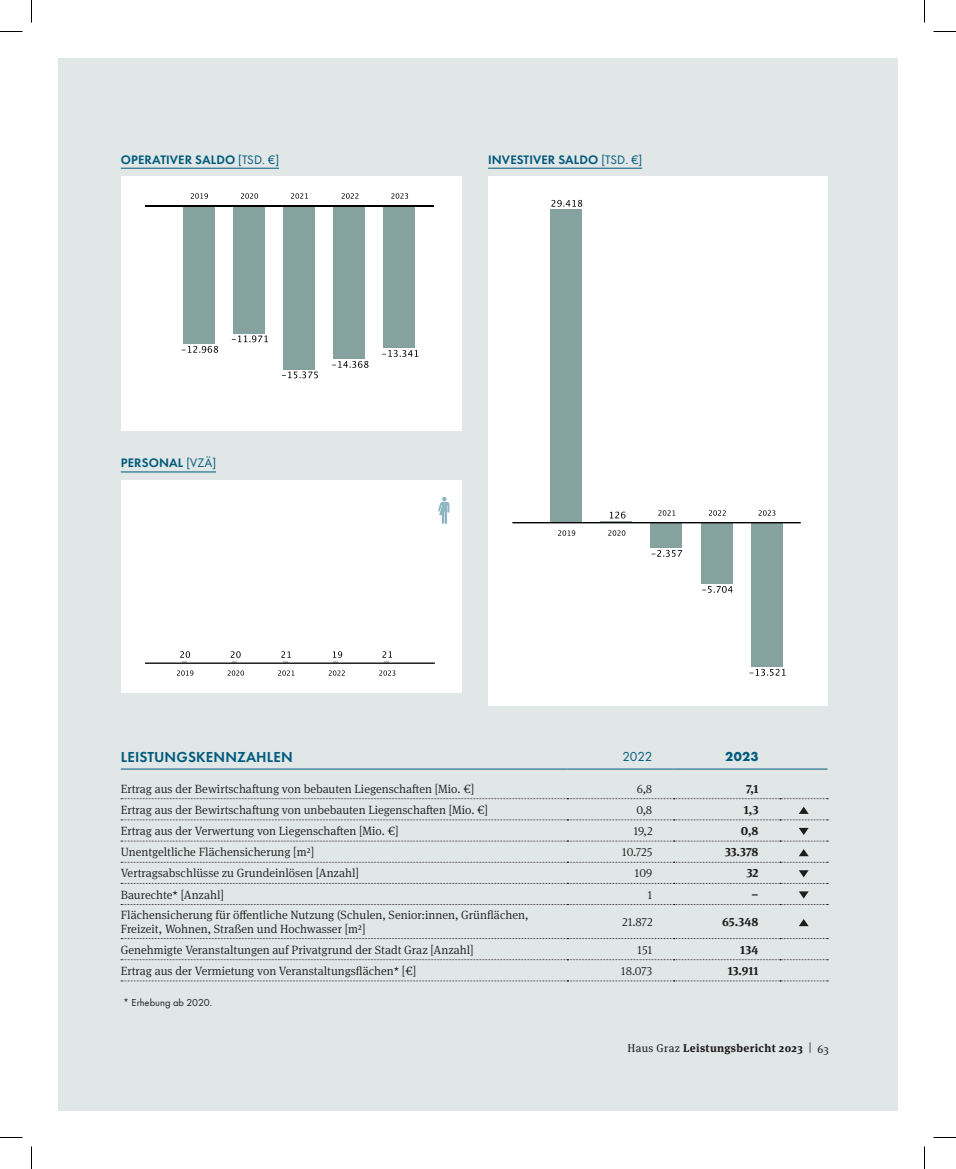
<style>
.page{position:relative;width:956px;height:1169px;background:#fff}
.page>*{position:absolute;margin:0;border:0;box-sizing:border-box;transform-origin:0 0}
.t1{font:600 15px "Futura PT";letter-spacing:.01em;color:#005a7c}
.t2{font:13.5px "Futura PT";color:#005a7c}
.t3{font:700 13.5px "Futura PT";color:#005a7c}
.t4{font:600 12.75px "Futura PT";letter-spacing:.01em;color:#005a7c}
.t5{font:300 12px/14.4px "Meta Serif Pro";color:#1d1d1b}
.t6{font:700 12px "Meta Serif Pro";color:#1d1d1b}
.t7{font:700 11.25px "Meta Serif Pro";letter-spacing:.03em;color:#1d1d1b}
.t8{font:10.5px "Futura PT";color:#1d1d1b}
.s1{font-weight:400}
</style>
<div class="page">
<div style="left:58px;top:58px;width:839px;height:1052px;background:#e1e7e7"></div>
<svg style="left:121px;top:798px;width:707px;height:1px"></svg>
<svg style="left:121px;top:862px;width:707px;height:1px"></svg>
<svg style="left:121px;top:883px;width:707px;height:1px"></svg>
<svg style="left:121px;top:904px;width:707px;height:1px"></svg>
<svg style="left:121px;top:938px;width:707px;height:1px"></svg>
<svg style="left:121px;top:959px;width:707px;height:1px"></svg>
<svg style="left:121px;top:980px;width:707px;height:1px"></svg>
<hr style="left:121px;top:768px;width:446px;height:1px;background:#005a7c">
<hr style="left:567px;top:768px;width:107px;height:1px;background:#005a7c">
<hr style="left:674px;top:768px;width:106px;height:1px;background:#005a7c">
<hr style="left:780px;top:768px;width:47px;height:1px;background:#005a7c">
<svg style="left:121px;top:806px;width:707px;height:14px"></svg>
<svg style="left:121px;top:828px;width:707px;height:13px"></svg>
<svg style="left:799px;top:849px;width:10px;height:7px"></svg>
<svg style="left:799px;top:870px;width:10px;height:7px"></svg>
<svg style="left:799px;top:891px;width:10px;height:7px"></svg>
<svg style="left:799px;top:919px;width:10px;height:7px"></svg>
<hr style="left:121px;top:168px;width:158px;height:1px;background:#005a7c">
<div style="left:121px;top:176px;width:340px;height:255px;background:#fff"></div>
<div style="left:183px;top:206px;width:32px;height:138px;background:#85a29e"></div>
<svg style="left:182px;top:346px;width:36px;height:7px"></svg>
<svg style="left:191px;top:193px;width:17px;height:6px"></svg>
<div style="left:233px;top:206px;width:32px;height:127px;background:#85a29e"></div>
<svg style="left:232px;top:335px;width:36px;height:7px"></svg>
<svg style="left:241px;top:193px;width:17px;height:6px"></svg>
<div style="left:283px;top:206px;width:32px;height:163px;background:#85a29e"></div>
<svg style="left:282px;top:371px;width:36px;height:7px"></svg>
<svg style="left:291px;top:193px;width:17px;height:6px"></svg>
<div style="left:333px;top:206px;width:32px;height:153px;background:#85a29e"></div>
<svg style="left:332px;top:361px;width:36px;height:7px"></svg>
<svg style="left:342px;top:193px;width:16px;height:6px"></svg>
<div style="left:383px;top:206px;width:32px;height:142px;background:#85a29e"></div>
<svg style="left:382px;top:350px;width:36px;height:7px"></svg>
<svg style="left:391px;top:193px;width:17px;height:6px"></svg>
<hr style="left:145px;top:205px;width:288px;height:1px;background:#000">
<hr style="left:488px;top:168px;width:154px;height:1px;background:#005a7c">
<div style="left:488px;top:176px;width:339px;height:530px;background:#fff"></div>
<div style="left:550px;top:210px;width:32px;height:312px;background:#85a29e"></div>
<svg style="left:551px;top:200px;width:31px;height:7px"></svg>
<svg style="left:558px;top:530px;width:17px;height:6px"></svg>
<svg style="left:608px;top:530px;width:17px;height:6px"></svg>
<div style="left:650px;top:523px;width:32px;height:25px;background:#85a29e"></div>
<svg style="left:651px;top:550px;width:31px;height:7px"></svg>
<div style="left:700px;top:523px;width:32px;height:61px;background:#85a29e"></div>
<svg style="left:702px;top:586px;width:31px;height:7px"></svg>
<div style="left:751px;top:523px;width:31px;height:144px;background:#85a29e"></div>
<svg style="left:749px;top:669px;width:37px;height:7px"></svg>
<svg style="left:512px;top:510px;width:289px;height:13px"></svg>
<div style="left:121px;top:480px;width:340px;height:212px;background:#fff"></div>
<hr style="left:121px;top:471px;width:95px;height:1px;background:#005a7c">
<svg style="left:438px;top:497px;width:11px;height:27px"></svg>
<svg style="left:177px;top:670px;width:16px;height:5px"></svg>
<svg style="left:228px;top:670px;width:16px;height:5px"></svg>
<svg style="left:278px;top:670px;width:16px;height:5px"></svg>
<svg style="left:329px;top:670px;width:16px;height:5px"></svg>
<svg style="left:379px;top:670px;width:16px;height:5px"></svg>
<svg style="left:145px;top:651px;width:290px;height:13px"></svg>
<svg style="left:0;top:31px;width:22px;height:1px"></svg>
<svg style="left:933px;top:31px;width:23px;height:1px"></svg>
<svg style="left:0;top:1137px;width:22px;height:1px"></svg>
<svg style="left:933px;top:1137px;width:23px;height:1px"></svg>
<svg style="left:31px;top:0;width:1px;height:23px"></svg>
<svg style="left:31px;top:1146px;width:1px;height:23px"></svg>
<svg style="left:924px;top:0;width:1px;height:23px"></svg>
<svg style="left:924px;top:1146px;width:1px;height:23px"></svg>
<p class="t4" style="left:121px;top:151px;width:160px">OPERATIVER SALDO <span class="s1">[TSD. €]</span></p>
<p class="t4" style="left:488px;top:151px;width:156px">INVESTIVER SALDO <span class="s1">[TSD. €]</span></p>
<p class="t4" style="left:121px;top:455px;width:97px">PERSONAL <span class="s1">[VZÄ]</span></p>
<p class="t1" style="left:121px;top:747px;width:173px">LEISTUNGSKENNZAHLEN</p>
<p class="t2" style="left:622px;top:749px;width:31px">2022</p>
<p class="t3" style="left:725px;top:748px;width:35px">2023</p>
<p class="t5" style="left:121px;top:780px;width:355px">Ertrag aus der Bewirtschaftung von bebauten Liegenschaften [Mio. €]</p>
<p class="t5" style="left:637px;top:780px;width:17px">6,8</p>
<p class="t6" style="left:746px;top:779px;width:14px">7,1</p>
<p class="t5" style="left:121px;top:802px;width:369px">Ertrag aus der Bewirtschaftung von unbebauten Liegenschaften [Mio. €]</p>
<p class="t5" style="left:636px;top:802px;width:17px">0,8</p>
<p class="t6" style="left:744px;top:800px;width:16px">1,3</p>
<p class="t5" style="left:121px;top:823px;width:279px">Ertrag aus der Verwertung von Liegenschaften [Mio. €]</p>
<p class="t5" style="left:633px;top:823px;width:20px">19,2</p>
<p class="t6" style="left:741px;top:821px;width:19px">0,8</p>
<p class="t5" style="left:121px;top:844px;width:195px">Unentgeltliche Flächensicherung [m²]</p>
<p class="t5" style="left:622px;top:844px;width:32px">10.725</p>
<p class="t6" style="left:725px;top:842px;width:35px">33.378</p>
<p class="t5" style="left:121px;top:865px;width:240px">Vertragsabschlüsse zu Grundeinlösen [Anzahl]</p>
<p class="t5" style="left:634px;top:865px;width:19px">109</p>
<p class="t6" style="left:747px;top:863px;width:13px">32</p>
<p class="t5" style="left:121px;top:886px;width:105px">Baurechte* [Anzahl]</p>
<p class="t5" style="left:647px;top:886px;width:6px">1</p>
<p class="t6" style="left:752px;top:884px;width:8px">–</p>
<p class="t5" style="left:121px;top:907px;width:409px">Flächensicherung für öffentliche Nutzung (Schulen, Senior:innen, Grünflächen,<br>Freizeit, Wohnen, Straßen und Hochwasser [m²]</p>
<p class="t5" style="left:622px;top:914px;width:32px">21.872</p>
<p class="t6" style="left:722px;top:912px;width:38px">65.348</p>
<p class="t5" style="left:121px;top:941px;width:354px">Genehmigte Veranstaltungen auf Privatgrund der Stadt Graz [Anzahl]</p>
<p class="t5" style="left:637px;top:941px;width:17px">151</p>
<p class="t6" style="left:740px;top:940px;width:20px">134</p>
<p class="t5" style="left:121px;top:963px;width:297px">Ertrag aus der Vermietung von Veranstaltungsflächen* [€]</p>
<p class="t5" style="left:621px;top:963px;width:33px">18.073</p>
<p class="t6" style="left:728px;top:961px;width:32px">13.911</p>
<p class="t8" style="left:123px;top:996px;width:90px">* Erhebung ab 2020.</p>
<p class="t7" style="left:627px;top:1039px;width:203px"><span class="s1">Haus Graz</span> Leistungsbericht 2023 <span class="s1">| 63</span></p>
</div>
